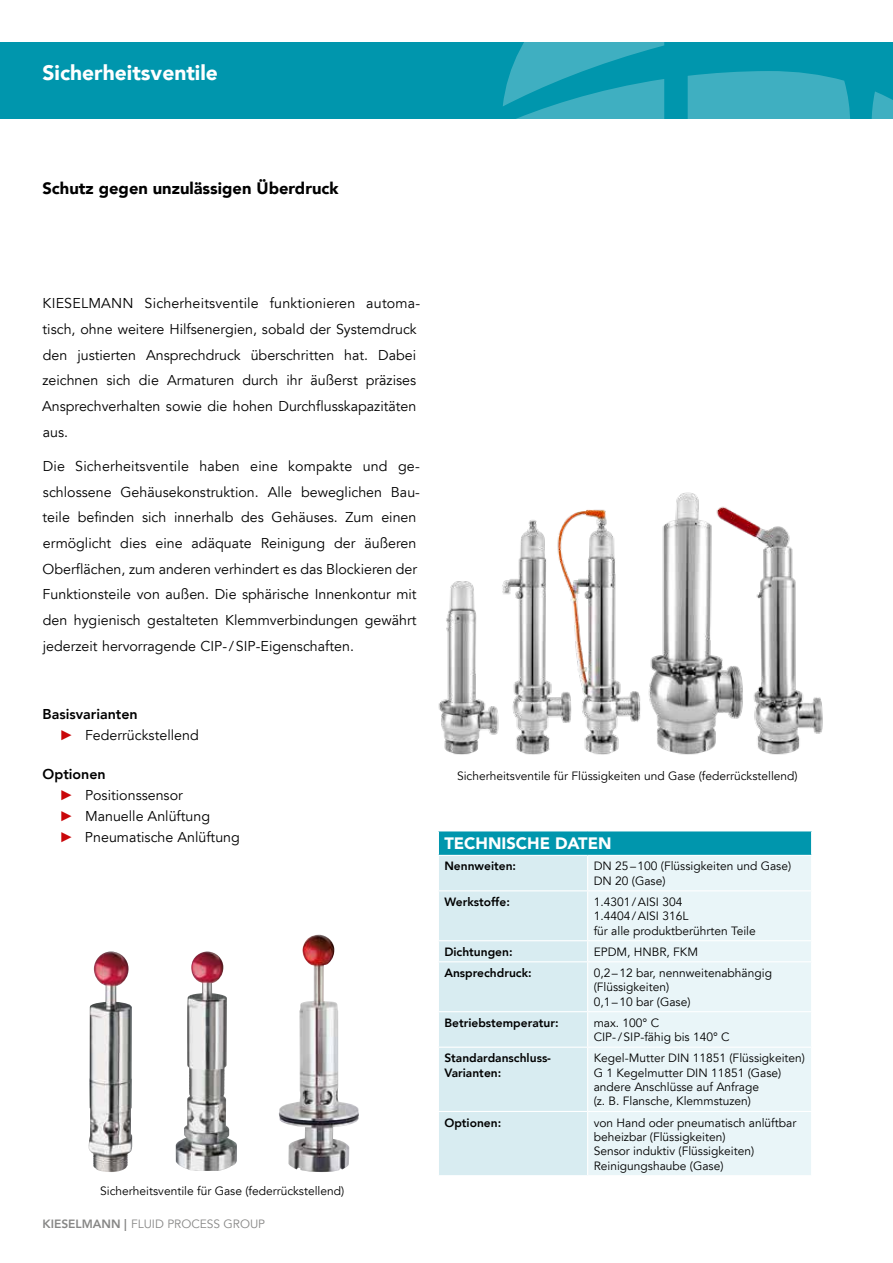
<style>
.page{position:relative;width:893px;height:1263px;background:#fff}
.page>*{position:absolute;margin:0;border:0;box-sizing:border-box;transform-origin:0 0}
.t1{font:900 21px "Avenir LT";color:#fff}
.t2{font:900 16.5px "Avenir LT";color:#000}
.t3{font:900 16.5px "Avenir LT";color:#fff}
.t4{font:14.25px/25.7px "Avenir LT";color:#000}
.t5{font:12px/14.4px "Avenir LT";color:#000}
.t6{font:800 12px/14.4px "Avenir LT";color:#000}
.t7{font:12px "Avenir LT";color:#878786}
.s1{font-weight:800}
.s2{font-family:"Arial";color:#c9070a}
</style>
<div class="page">
<div style="left:0;top:43px;width:893px;height:76px;background:#0096ad"></div>
<svg style="left:688px;top:71px;width:162px;height:48px;background:#3aadbf"></svg>
<svg style="left:503px;top:43px;width:161px;height:76px"></svg>
<svg style="left:872px;top:91px;width:21px;height:28px"></svg>
<div style="left:438px;top:831px;width:374px;height:24px;background:#0096ad"></div>
<div style="left:439px;top:856px;width:148px;height:319px;background:#d8ecf1"></div>
<div style="left:588px;top:856px;width:223px;height:319px;background:#e9f5f8"></div>
<hr style="left:438px;top:890px;width:150px;height:1px;background:#fff">
<hr style="left:588px;top:890px;width:224px;height:1px;background:#fff">
<hr style="left:438px;top:940px;width:150px;height:1px;background:#fff">
<hr style="left:588px;top:940px;width:224px;height:1px;background:#fff">
<hr style="left:438px;top:961px;width:150px;height:1px;background:#fff">
<hr style="left:588px;top:961px;width:224px;height:1px;background:#fff">
<hr style="left:438px;top:1011px;width:150px;height:1px;background:#fff">
<hr style="left:588px;top:1011px;width:224px;height:1px;background:#fff">
<hr style="left:438px;top:1046px;width:150px;height:2px;background:#fff">
<hr style="left:588px;top:1046px;width:224px;height:2px;background:#fff">
<hr style="left:438px;top:1111px;width:150px;height:1px;background:#fff">
<hr style="left:588px;top:1111px;width:224px;height:1px;background:#fff">
<svg style="left:438px;top:831px;width:1px;height:24px"></svg>
<svg style="left:811px;top:831px;width:1px;height:24px"></svg>
<img style="left:89px;top:951px;width:43px;height:221px">
<img style="left:176px;top:951px;width:61px;height:220px">
<img style="left:279px;top:935px;width:80px;height:237px">
<img style="left:438px;top:492px;width:385px;height:263px">
<h1 class="t1" style="left:43px;top:60px;width:177px">Sicherheitsventile</h1>
<p class="t2" style="left:43px;top:179px;width:298px">Schutz gegen unzulässigen Überdruck</p>
<p class="t4" style="left:42px;top:291px;width:380px">KIESELMANN Sicherheitsventile funktionieren automa&shy;tisch, ohne weitere Hilfsenergien, sobald der Systemdruck den justierten Ansprechdruck überschritten hat. Dabei zeichnen sich die Armaturen durch ihr äußerst präzises Ansprechverhalten sowie die hohen Durchflusskapazitäten aus.</p>
<p class="t4" style="left:43px;top:454px;width:379px">Die Sicherheitsventile haben eine kompakte und ge&shy;schlossene Gehäusekonstruktion. Alle beweglichen Bau&shy;teile befinden sich innerhalb des Gehäuses. Zum einen ermöglicht dies eine adäquate Reinigung der äußeren Oberflächen, zum anderen verhindert es das Blockieren der Funktionsteile von außen. Die sphärische Innenkontur mit den hygienisch gestalteten Klemmverbindungen gewährt jederzeit hervorragende CIP-/SIP-Eigenschaften.</p>
<p class="t4" style="left:60px;top:704px;width:141px;line-height:21px;text-indent:-17px"><span class="s1">Basisvarianten<br></span><span class="s2">►</span> Federrückstellend</p>
<p class="t4" style="left:59px;top:763px;width:182px;line-height:21.3px;text-indent:-17px"><span class="s1">Optionen<br></span><span class="s2">►</span> Positionssensor<br><span class="s2">►</span> Manuelle Anlüftung<br><span class="s2">►</span> Pneumatische Anlüftung</p>
<p class="t5" style="left:100px;top:1184px;width:245px">Sicherheitsventile für Gase (federrückstellend)</p>
<p class="t7" style="left:43px;top:1217px;width:224px"><span class="s1">KIESELMANN |</span> FLUID PROCESS GROUP</p>
<p class="t5" style="left:457px;top:769px;width:342px">Sicherheitsventile für Flüssigkeiten und Gase (federrückstellend)</p>
<p class="t3" style="left:444px;top:834px;width:169px">TECHNISCHE DATEN</p>
<p class="t6" style="left:444px;top:859px;width:73px">Nennweiten:</p>
<p class="t5" style="left:594px;top:859px;width:199px">DN 25–100 (Flüssigkeiten und Gase)<br>DN 20 (Gase)</p>
<p class="t6" style="left:444px;top:894px;width:67px">Werkstoffe:</p>
<p class="t5" style="left:594px;top:895px;width:164px">1.4301/AISI 304<br>1.4404/AISI 316L<br>für alle produktberührten Teile</p>
<p class="t6" style="left:444px;top:944px;width:70px">Dichtungen:</p>
<p class="t5" style="left:594px;top:945px;width:106px">EPDM, HNBR, FKM</p>
<p class="t6" style="left:444px;top:965px;width:89px">Ansprechdruck:</p>
<p class="t5" style="left:594px;top:966px;width:180px">0,2–12 bar, nennweitenabhängig (Flüssigkeiten)<br>0,1–10 bar (Gase)</p>
<p class="t6" style="left:444px;top:1015px;width:116px">Betriebstemperatur:</p>
<p class="t5" style="left:594px;top:1016px;width:137px">max. 100° C<br>CIP-/SIP-fähig bis 140° C</p>
<p class="t6" style="left:444px;top:1051px;width:108px">Standardanschluss-<br>Varianten:</p>
<p class="t5" style="left:594px;top:1051px;width:213px">Kegel-Mutter DIN 11851 (Flüssigkeiten)<br>G 1 Kegelmutter DIN 11851 (Gase) andere Anschlüsse auf Anfrage<br>(z. B. Flansche, Klemmstuzen)</p>
<p class="t6" style="left:444px;top:1115px;width:58px">Optionen:</p>
<p class="t5" style="left:594px;top:1115px;width:204px">von Hand oder pneumatisch anlüftbar beheizbar (Flüssigkeiten)<br>Sensor induktiv (Flüssigkeiten)<br>Reinigungshaube (Gase)</p>
</div>
